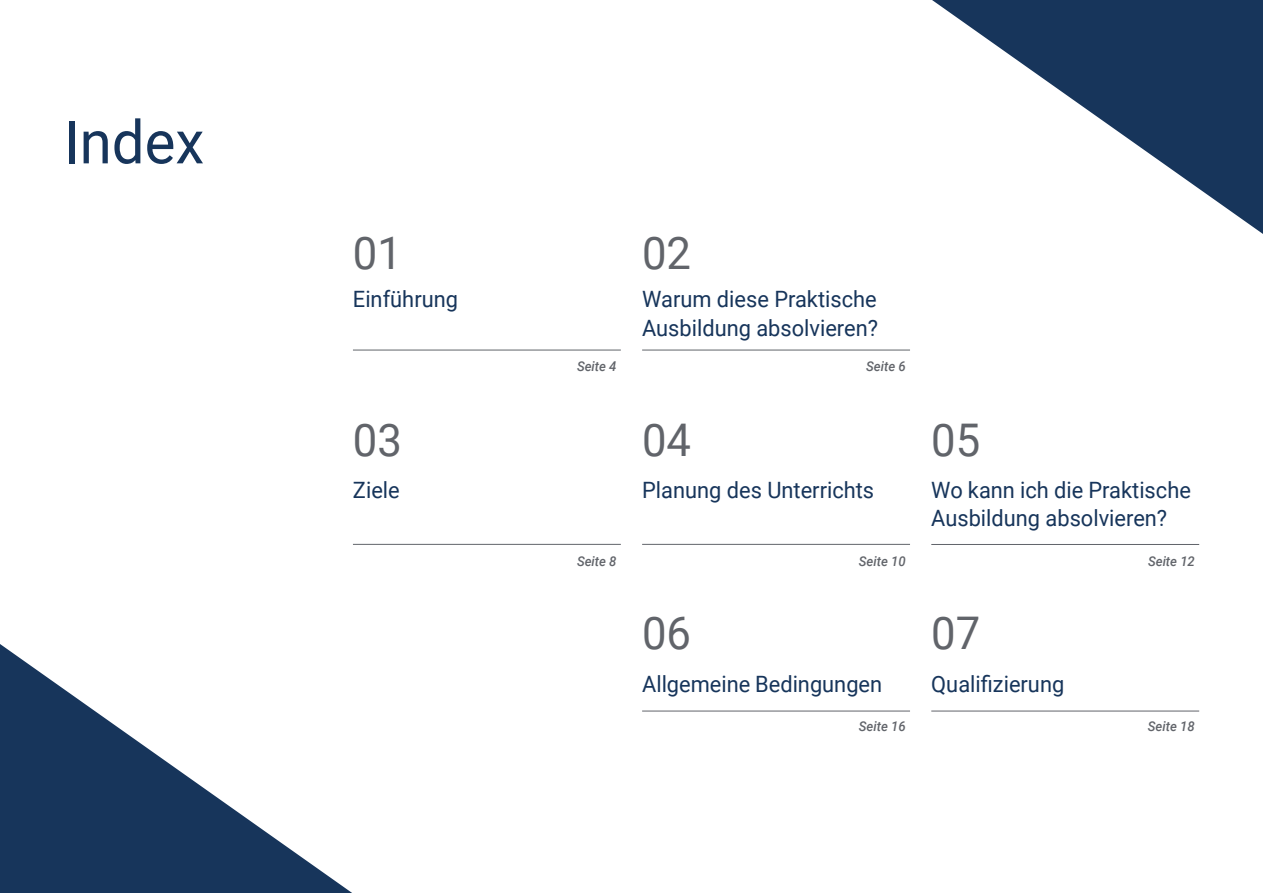
<style>
.page{position:relative;width:1263px;height:893px;background:#fff}
.page>*{position:absolute;margin:0;border:0;box-sizing:border-box;transform-origin:0 0}
.t1{font:60px "Roboto";color:#17355b}
.t2{font:45px "Roboto";color:#61646a}
.t3{font:22.5px/28.5px "Roboto";color:#17355b}
.t4{font:italic 500 13.5px "Roboto";color:#61646a}
</style>
<div class="page">
<svg style="left:0;top:644px;width:352px;height:249px"></svg>
<svg style="left:932px;top:0;width:331px;height:234px"></svg>
<hr style="left:353px;top:350px;width:268px;height:1px;background:#61646a">
<hr style="left:642px;top:711px;width:268px;height:1px;background:#61646a">
<hr style="left:353px;top:544px;width:268px;height:1px;background:#61646a">
<hr style="left:931px;top:711px;width:268px;height:1px;background:#61646a">
<hr style="left:642px;top:544px;width:268px;height:1px;background:#61646a">
<hr style="left:931px;top:544px;width:268px;height:1px;background:#61646a">
<hr style="left:642px;top:350px;width:268px;height:1px;background:#61646a">
<h1 class="t1" style="left:64px;top:100px;width:142px">Index</h1>
<h2 class="t2" style="left:353px;top:221px;width:51px">01</h2>
<p class="t3" style="left:353px;top:284px;width:107px">Einführung</p>
<h2 class="t2" style="left:642px;top:221px;width:51px">02</h2>
<p class="t3" style="left:642px;top:284px;width:237px">Warum diese Praktische<br>Ausbildung absolvieren?</p>
<p class="t4" style="left:577px;top:357px;width:41px">Seite 4</p>
<p class="t4" style="left:866px;top:357px;width:41px">Seite 6</p>
<h2 class="t2" style="left:353px;top:408px;width:51px">03</h2>
<h2 class="t2" style="left:642px;top:408px;width:51px">04</h2>
<h2 class="t2" style="left:931px;top:408px;width:51px">05</h2>
<p class="t3" style="left:353px;top:475px;width:48px">Ziele</p>
<p class="t4" style="left:577px;top:551px;width:41px">Seite 8</p>
<p class="t3" style="left:642px;top:475px;width:234px">Planung des Unterrichts</p>
<p class="t4" style="left:859px;top:551px;width:48px">Seite 10</p>
<p class="t3" style="left:931px;top:475px;width:261px">Wo kann ich die Praktische<br>Ausbildung absolvieren?</p>
<p class="t4" style="left:1148px;top:551px;width:48px">Seite 12</p>
<h2 class="t2" style="left:642px;top:601px;width:51px">06</h2>
<p class="t3" style="left:642px;top:669px;width:242px">Allgemeine Bedingungen</p>
<p class="t4" style="left:859px;top:717px;width:48px">Seite 16</p>
<h2 class="t2" style="left:931px;top:601px;width:51px">07</h2>
<p class="t3" style="left:931px;top:669px;width:134px">Qualifizierung</p>
<p class="t4" style="left:1148px;top:717px;width:48px">Seite 18</p>
</div>
